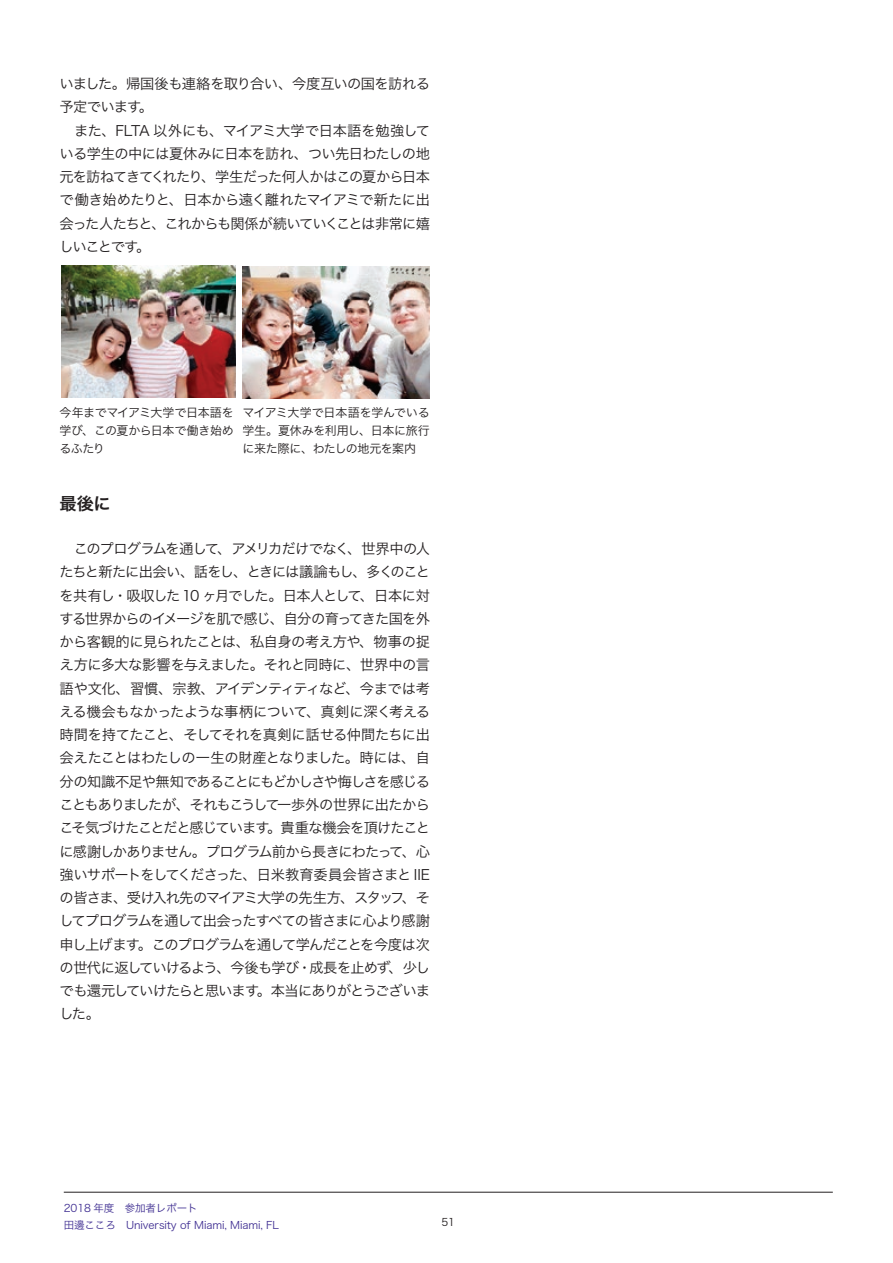
<style>
.page{position:relative;width:893px;height:1263px;background:#fff}
.page>*{position:absolute;margin:0;border:0;box-sizing:border-box;transform-origin:0 0}
.t1{font:17.25px "Hira Kaku Pro W6";color:#231f20}
.t2{font:14.25px/23.2px "Hira Kaku Pro W3";letter-spacing:-.055em;color:#231f20}
.t3{font:12px/18px "Hira Kaku Pro W3";letter-spacing:-.03em;color:#231f20;text-align:justify}
.t4{font:10.5px/16.5px "Hira Kaku Pro W3";letter-spacing:-.01em;color:#402f92}
.t5{font:10.5px "Hira Kaku Pro W3";color:#231f20}
</style>
<div class="page">
<hr style="left:64px;top:1192px;width:769px;height:1px;background:#231f20">
<img style="left:61px;top:266px;width:175px;height:132px">
<img style="left:243px;top:267px;width:187px;height:132px">
<p class="t2" style="left:60px;top:71px;width:372px">いました。帰国後も連絡を取り合い、今度互いの国を訪れる予定でいます。<br>　また、FLTA 以外にも、マイアミ大学で日本語を勉強している学生の中には夏休みに日本を訪れ、つい先日わたしの地元を訪ねてきてくれたり、学生だった何人かはこの夏から日本で働き始めたりと、日本から遠く離れたマイアミで新たに出会った人たちと、これからも関係が続いていくことは非常に嬉しいことです。</p>
<p class="t3" style="left:60px;top:402px;width:176px">今年までマイアミ大学で日本語を学び、この夏から日本で働き始めるふたり</p>
<p class="t3" style="left:243px;top:402px;width:189px">マイアミ大学で日本語を学んでいる学生。夏休みを利用し、日本に旅行に来た際に、わたしの地元を案内</p>
<p class="t1" style="left:60px;top:488px;width:53px">最後に</p>
<p class="t2" style="left:60px;top:536px;width:372px;text-align:justify">　このプログラムを通して、アメリカだけでなく、世界中の人たちと新たに出会い、話をし、ときには議論もし、多くのことを共有し・吸収した 10 ヶ月でした。日本人として、日本に対する世界からのイメージを肌で感じ、自分の育ってきた国を外から客観的に見られたことは、私自身の考え方や、物事の捉え方に多大な影響を与えました。それと同時に、世界中の言語や文化、習慣、宗教、アイデンティティなど、今までは考える機会もなかったような事柄について、真剣に深く考える時間を持てたこと、そしてそれを真剣に話せる仲間たちに出会えたことはわたしの一生の財産となりました。時には、自分の知識不足や無知であることにもどかしさや悔しさを感じることもありましたが、それもこうして一歩外の世界に出たからこそ気づけたことだと感じています。貴重な機会を頂けたことに感謝しかありません。プログラム前から長きにわたって、心強いサポートをしてくださった、日米教育委員会皆さまと IIEの皆さま、受け入れ先のマイアミ大学の先生方、スタッフ、そしてプログラムを通して出会ったすべての皆さまに心より感謝申し上げます。このプログラムを通して学んだことを今度は次の世代に返していけるよう、今後も学び・成長を止めず、少しでも還元していけたらと思います。本当にありがとうございました。</p>
<p class="t4" style="left:64px;top:1199px;width:216px">2018 年度　参加者レポート<br>田邊こころ　University of Miami, Miami, FL</p>
<p class="t5" style="left:441px;top:1213px;width:15px">51</p>
</div>
